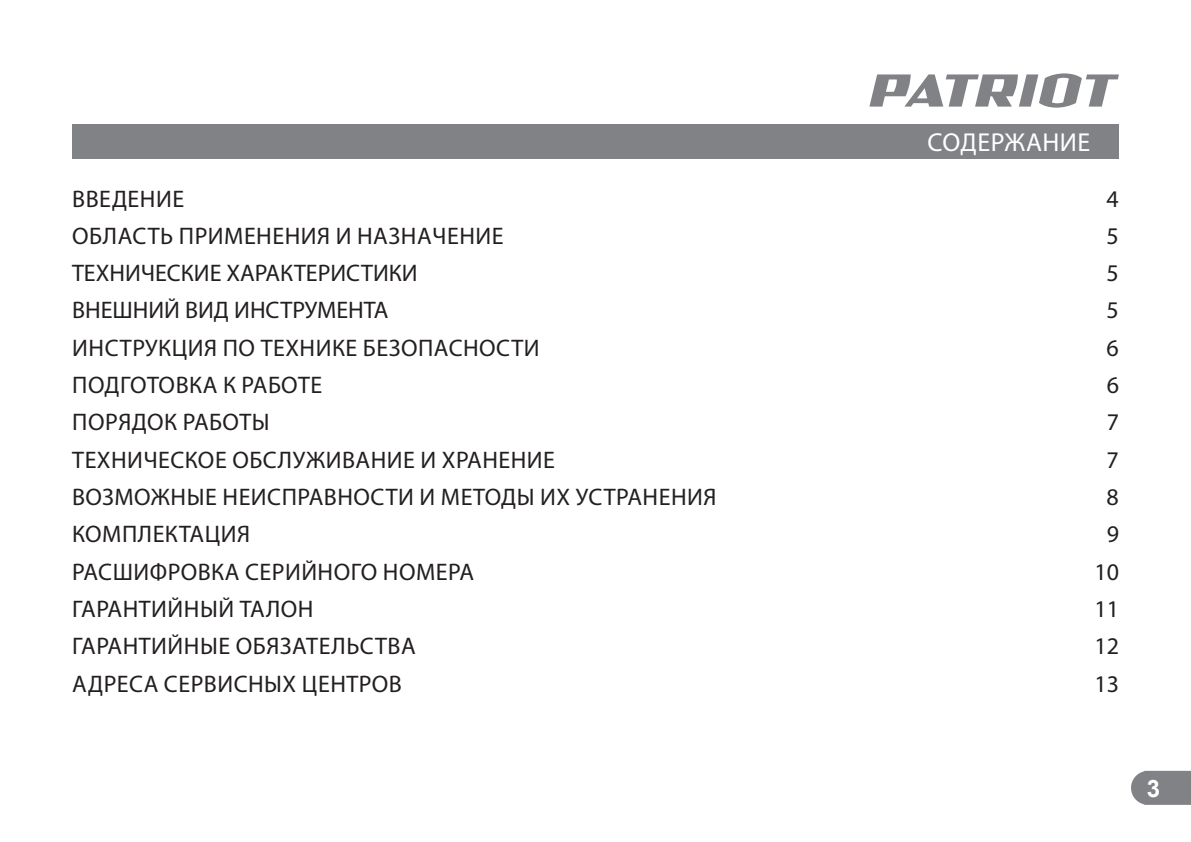
<style>
.page{position:relative;width:1191px;height:842px;background:#fff}
.page>*{position:absolute;margin:0;border:0;box-sizing:border-box;transform-origin:0 0}
.t1{font:26px "Myriad Pro";letter-spacing:.02em;color:#fff}
.t2{font:24px "Myriad Pro";letter-spacing:.02em;color:#231f20}
.t3{font:24px "Myriad Pro";color:#231f20}
.t4{font:700 24px "Arial";color:#fff}
</style>
<div class="page">
<svg style="left:1131px;top:771px;width:60px;height:34px"></svg>
<svg style="left:869px;top:73px;width:250px;height:35px"></svg>
<div style="left:72px;top:124px;width:1047px;height:34px;background:#808285"></div>
<p class="t1" style="left:927px;top:130px;width:164px">СОДЕРЖАНИЕ</p>
<p class="t2" style="left:72px;top:187px;width:113px">ВВЕДЕНИЕ</p>
<p class="t2" style="left:1106px;top:187px;width:14px">4</p>
<p class="t2" style="left:72px;top:224px;width:433px">ОБЛАСТЬ ПРИМЕНЕНИЯ И НАЗНАЧЕНИЕ</p>
<p class="t2" style="left:1106px;top:224px;width:14px">5</p>
<p class="t3" style="left:72px;top:262px;width:347px">ТЕХНИЧЕСКИЕ ХАРАКТЕРИСТИКИ</p>
<p class="t2" style="left:1106px;top:262px;width:14px">5</p>
<p class="t3" style="left:72px;top:299px;width:318px">ВНЕШНИЙ ВИД ИНСТРУМЕНТА</p>
<p class="t2" style="left:1106px;top:299px;width:14px">5</p>
<p class="t2" style="left:72px;top:336px;width:469px">ИНСТРУКЦИЯ ПО ТЕХНИКЕ БЕЗОПАСНОСТИ</p>
<p class="t2" style="left:1106px;top:336px;width:14px">6</p>
<p class="t2" style="left:72px;top:373px;width:252px">ПОДГОТОВКА К РАБОТЕ</p>
<p class="t2" style="left:1106px;top:373px;width:14px">6</p>
<p class="t2" style="left:72px;top:411px;width:199px">ПОРЯДОК РАБОТЫ</p>
<p class="t2" style="left:1106px;top:411px;width:14px">7</p>
<p class="t2" style="left:72px;top:448px;width:484px">ТЕХНИЧЕСКОЕ ОБСЛУЖИВАНИЕ И ХРАНЕНИЕ</p>
<p class="t2" style="left:1106px;top:448px;width:14px">7</p>
<p class="t2" style="left:72px;top:485px;width:646px">ВОЗМОЖНЫЕ НЕИСПРАВНОСТИ И МЕТОДЫ ИХ УСТРАНЕНИЯ</p>
<p class="t2" style="left:1106px;top:485px;width:14px">8</p>
<p class="t2" style="left:72px;top:523px;width:179px">КОМПЛЕКТАЦИЯ</p>
<p class="t2" style="left:1106px;top:523px;width:14px">9</p>
<p class="t2" style="left:72px;top:560px;width:403px">РАСШИФРОВКА СЕРИЙНОГО НОМЕРА</p>
<p class="t2" style="left:1094px;top:560px;width:26px">10</p>
<p class="t2" style="left:72px;top:597px;width:243px">ГАРАНТИЙНЫЙ ТАЛОН</p>
<p class="t2" style="left:1094px;top:597px;width:26px">11</p>
<p class="t2" style="left:72px;top:635px;width:345px">ГАРАНТИЙНЫЕ ОБЯЗАТЕЛЬСТВА</p>
<p class="t2" style="left:1094px;top:635px;width:26px">12</p>
<p class="t2" style="left:72px;top:672px;width:331px">АДРЕСА СЕРВИСНЫХ ЦЕНТРОВ</p>
<p class="t2" style="left:1094px;top:672px;width:26px">13</p>
<p class="t4" style="left:1146px;top:774px;width:15px">3</p>
</div>
